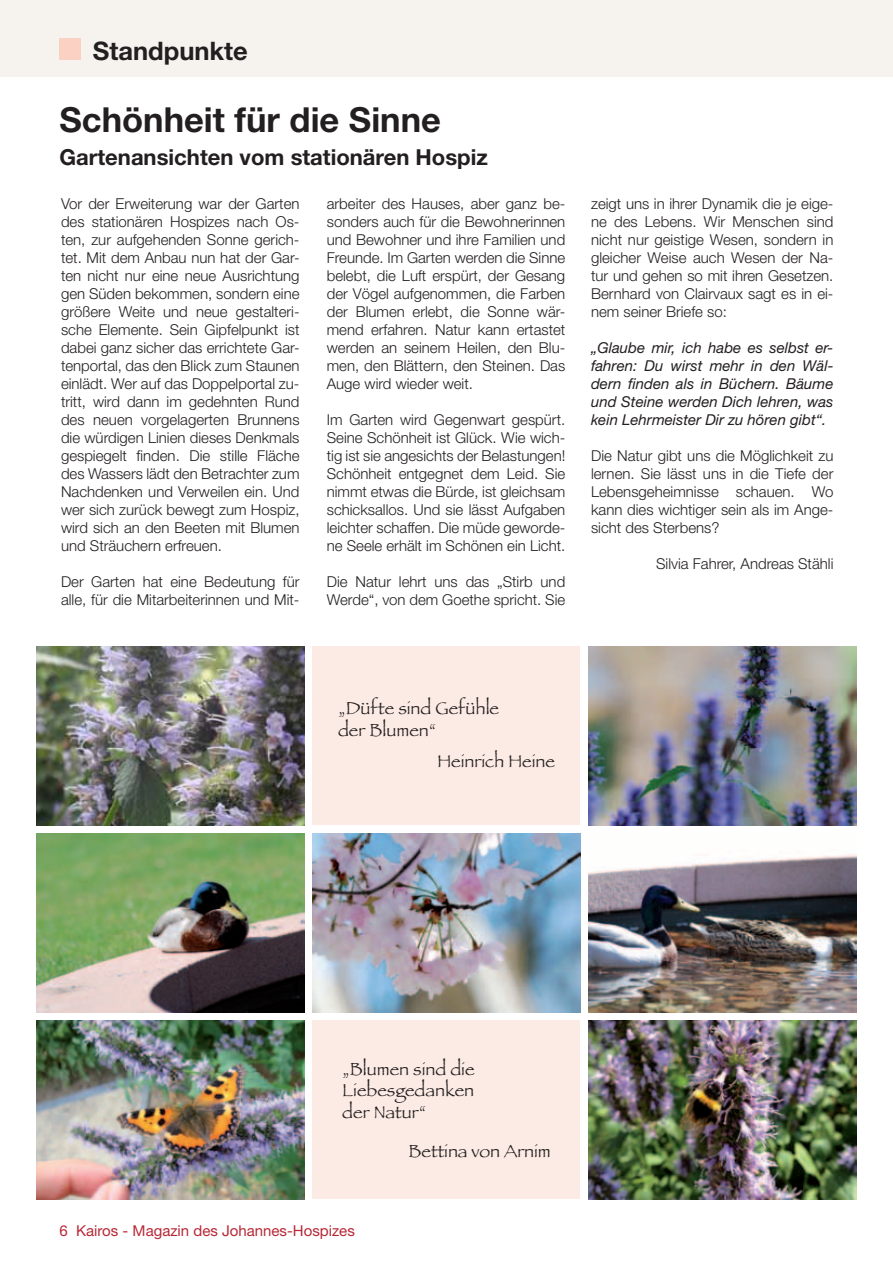
<style>
.page{position:relative;width:893px;height:1263px;background:#fff}
.page>*{position:absolute;margin:0;border:0;box-sizing:border-box;transform-origin:0 0}
.t1{font:700 34.5px "Helvetica Neue";color:#231f20}
.t2{font:700 25.5px "Helvetica Neue";color:#231f20}
.t3{font:700 22.05px "Helvetica Neue";color:#231f20}
.t4{font:18px/21.6px "Papyrus";color:#231f20}
.t5{font:300 15px/18px "Helvetica Neue";color:#231f20;text-align:justify}
.t6{font:italic 15px/18px "Helvetica Neue";color:#231f20;text-align:justify}
.t7{font:15px "Helvetica Neue";color:#b72837}
</style>
<div class="page">
<div style="left:0;top:0;width:893px;height:77px;background:#f6f3ef"></div>
<div style="left:60px;top:38px;width:21px;height:22px;background:#fad1c3"></div>
<img style="left:36px;top:833px;width:268px;height:179px">
<img style="left:589px;top:1020px;width:268px;height:179px">
<img style="left:589px;top:646px;width:268px;height:179px">
<img style="left:589px;top:854px;width:268px;height:158px">
<img style="left:313px;top:833px;width:267px;height:179px">
<img style="left:36px;top:646px;width:268px;height:179px">
<img style="left:36px;top:1020px;width:268px;height:179px">
<div style="left:313px;top:646px;width:267px;height:179px;background:#fcebe4"></div>
<div style="left:313px;top:1020px;width:267px;height:179px;background:#fcebe4"></div>
<h2 class="t2" style="left:93px;top:35px;width:156px">Standpunkte</h2>
<h1 class="t1" style="left:60px;top:98px;width:383px">Schönheit für die Sinne</h1>
<h3 class="t3" style="left:60px;top:143px;width:430px">Gartenansichten vom stationären Hospiz</h3>
<p class="t5" style="left:61px;top:194px;width:240px">Vor der Erweiterung war der Garten des stationären Hospizes nach Os&shy;ten, zur aufgehenden Sonne gerich&shy;tet. Mit dem Anbau nun hat der Gar&shy;ten nicht nur eine neue Ausrichtung gen Süden bekommen, sondern eine größere Weite und neue gestalteri&shy;sche Elemente. Sein Gipfelpunkt ist dabei ganz sicher das errichtete Gar&shy;tenportal, das den Blick zum Staunen einlädt. Wer auf das Doppelportal zu&shy;tritt, wird dann im gedehnten Rund des neuen vorgelagerten Brunnens die würdigen Linien dieses Denkmals gespiegelt finden. Die stille Fläche des Wassers lädt den Betrachter zum Nachdenken und Verweilen ein. Und wer sich zurück bewegt zum Hospiz, wird sich an den Beeten mit Blumen und Sträuchern erfreuen.</p>
<p class="t5" style="left:61px;top:572px;width:240px">Der Garten hat eine Bedeutung für alle, für die Mitarbeiterinnen und Mit-</p>
<p class="t5" style="left:327px;top:194px;width:240px">arbeiter des Hauses, aber ganz be&shy;sonders auch für die Bewohnerinnen und Bewohner und ihre Familien und Freunde. Im Garten werden die Sinne belebt, die Luft erspürt, der Gesang der Vögel aufgenommen, die Farben der Blumen erlebt, die Sonne wär&shy;mend erfahren. Natur kann ertastet werden an seinem Heilen, den Blu&shy;men, den Blättern, den Steinen. Das Auge wird wieder weit.</p>
<p class="t5" style="left:327px;top:410px;width:240px">Im Garten wird Gegenwart gespürt.<br>Seine Schönheit ist Glück. Wie wich&shy;tig ist sie angesichts der Belastungen!<br>Schönheit entgegnet dem Leid. Sie nimmt etwas die Bürde, ist gleichsam schicksallos. Und sie lässt Aufgaben leichter schaffen. Die müde geworde&shy;ne Seele erhält im Schönen ein Licht.</p>
<p class="t5" style="left:327px;top:572px;width:240px">Die Natur lehrt uns das „Stirb und<br>Werde“, von dem Goethe spricht. Sie</p>
<p class="t5" style="left:591px;top:194px;width:244px">zeigt uns in ihrer Dynamik die je eige&shy;ne des Lebens. Wir Menschen sind nicht nur geistige Wesen, sondern in gleicher Weise auch Wesen der Na&shy;tur und gehen so mit ihren Gesetzen.<br>Bernhard von Clairvaux sagt es in ei&shy;nem seiner Briefe so:</p>
<p class="t6" style="left:591px;top:338px;width:244px">„Glaube mir, ich habe es selbst er&shy;fahren: Du wirst mehr in den Wäl&shy;dern finden als in Büchern. Bäume und Steine werden Dich lehren, was kein Lehrmeister Dir zu hören gibt“.</p>
<p class="t5" style="left:591px;top:446px;width:244px">Die Natur gibt uns die Möglichkeit zu lernen. Sie lässt uns in die Tiefe der Lebensgeheimnisse schauen. Wo kann dies wichtiger sein als im Ange&shy;sicht des Sterbens?</p>
<p class="t5" style="left:656px;top:554px;width:179px">Silvia Fahrer, Andreas Stähli</p>
<p class="t4" style="left:338px;top:697px;width:163px">„Düfte sind Gefühle der Blumen“</p>
<p class="t4" style="left:437px;top:750px;width:119px">Heinrich Heine</p>
<p class="t4" style="left:342px;top:1057px;width:134px;text-align:justify">„Blumen sind die Liebesgedanken der Natur“</p>
<p class="t4" style="left:409px;top:1140px;width:144px">Bettina von Arnim</p>
<p class="t7" style="left:60px;top:1222px;width:297px">6 Kairos - Magazin des Johannes-Hospizes</p>
</div>
